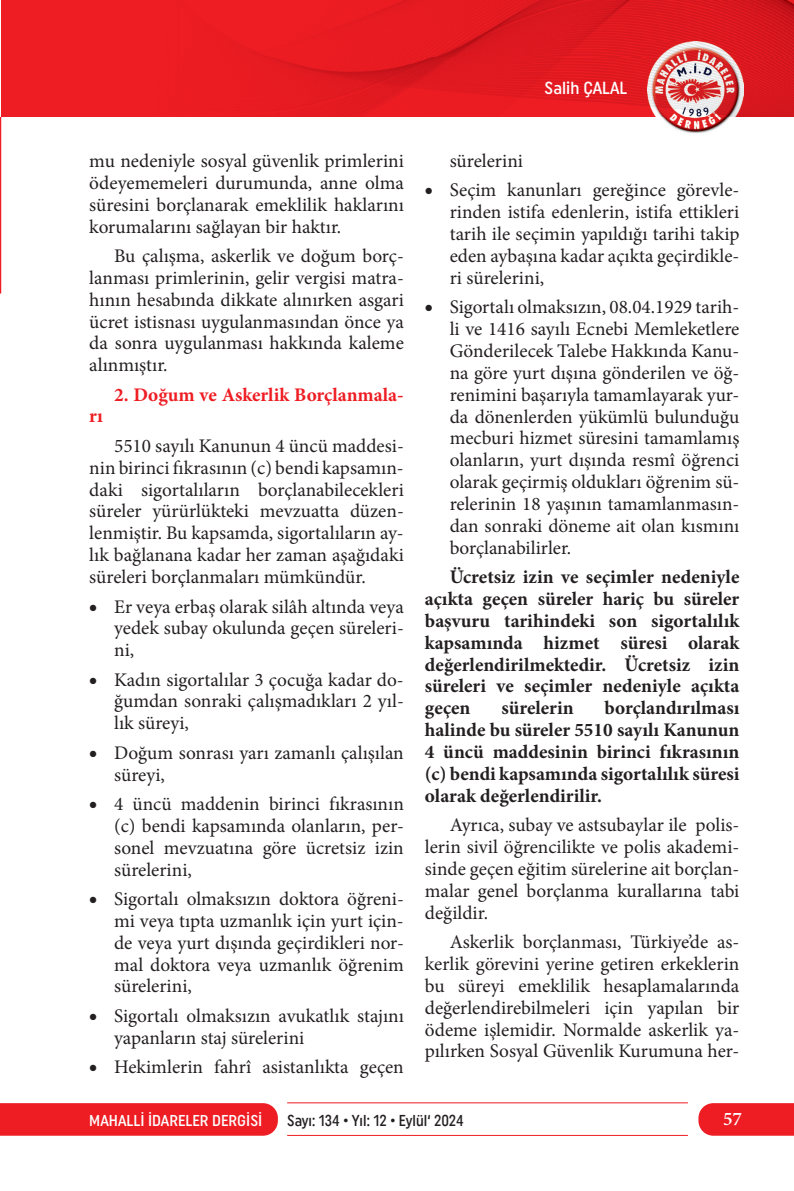
<style>
.page{position:relative;width:794px;height:1191px;background:#fff}
.page>*{position:absolute;margin:0;border:0;box-sizing:border-box;transform-origin:0 0}
.t1{font:19.25px/21.9px "Minion Pro";color:#231f20;text-align:justify}
.t2{font:700 19.25px/21.9px "Minion Pro";color:#231f20;text-align:justify}
.t3{font:700 19.25px "Minion Pro";color:#ee1d23}
.t4{font:600 19.25px "Minion Pro";color:#fff}
.t5{font:500 17.5px "Uniform Condensed";color:#fff}
.t6{font:15.75px "Uniform Condensed 2";color:#231f20;scale:.95 1}
.t7{font:500 15.75px "Uniform Condensed";color:#fff}
</style>
<div class="page">
<div style="left:0;top:1103px;width:278px;height:32px;background:#ee1d23"></div>
<div style="left:698px;top:1103px;width:96px;height:32px;background:#ee1d23"></div>
<hr style="left:287px;top:1102px;width:401px;height:1px;background:#ee1d23">
<hr style="left:287px;top:1135px;width:401px;height:1px;background:#ee1d23">
<img style="left:647px;top:58px;width:96px;height:75px">
<img style="left:8px;top:0;width:786px;height:58px">
<img style="left:743px;top:58px;width:51px;height:59px">
<img style="left:8px;top:58px;width:639px;height:59px">
<svg style="left:0;top:117px;width:1px;height:176px"></svg>
<p class="t5" style="left:544px;top:78px;width:84px">Salih ÇALAL</p>
<p class="t1" style="left:89px;top:150px;width:316px">mu nedeniyle sosyal güvenlik primlerini ödeyememeleri durumunda, anne olma süresini borçlanarak emeklilik haklarını korumalarını sağlayan bir haktır.</p>
<p class="t1" style="left:89px;top:245px;width:316px;text-indent:25px">Bu çalışma, askerlik ve doğum borç&shy;lanması primlerinin, gelir vergisi matra&shy;hının hesabında dikkate alınırken asgari ücret istisnası uygulanmasından önce ya da sonra uygulanması hakkında kaleme alınmıştır.</p>
<p class="t3" style="left:114px;top:381px;width:291px">2. Doğum ve Askerlik Borçlanmala-</p>
<p class="t3" style="left:89px;top:403px;width:15px">rı</p>
<p class="t1" style="left:89px;top:435px;width:316px;text-indent:25px">5510 sayılı Kanunun 4 üncü maddesi&shy;nin birinci fıkrasının (c) bendi kapsamın&shy;daki sigortalıların borçlanabilecekleri süreler yürürlükteki mevzuatta düzen&shy;lenmiştir. Bu kapsamda, sigortalıların ay&shy;lık bağlanana kadar her zaman aşağıdaki süreleri borçlanmaları mümkündür.</p>
<p class="t1" style="left:114px;top:595px;width:291px;text-indent:-25px">• Er veya erbaş olarak silâh altında veya yedek subay okulunda geçen süreleri&shy;ni,</p>
<p class="t1" style="left:114px;top:668px;width:291px;text-indent:-25px">• Kadın sigortalılar 3 çocuğa kadar do&shy;ğumdan sonraki çalışmadıkları 2 yıl&shy;lık süreyi,</p>
<p class="t1" style="left:114px;top:741px;width:291px;text-indent:-25px">• Doğum sonrası yarı zamanlı çalışılan süreyi,</p>
<p class="t1" style="left:114px;top:793px;width:291px;text-indent:-25px">• 4 üncü maddenin birinci fıkrasının (c) bendi kapsamında olanların, per&shy;sonel mevzuatına göre ücretsiz izin sürelerini,</p>
<p class="t1" style="left:114px;top:888px;width:291px;text-indent:-25px">• Sigortalı olmaksızın doktora öğreni&shy;mi veya tıpta uzmanlık için yurt için&shy;de veya yurt dışında geçirdikleri nor&shy;mal doktora veya uzmanlık öğrenim sürelerini,</p>
<p class="t1" style="left:114px;top:1004px;width:291px;text-indent:-25px">• Sigortalı olmaksızın avukatlık stajını yapanların staj sürelerini</p>
<p class="t1" style="left:89px;top:1056px;width:316px">• Hekimlerin fahrî asistanlıkta geçen</p>
<p class="t1" style="left:450px;top:150px;width:75px">sürelerini</p>
<p class="t1" style="left:450px;top:179px;width:291px;text-indent:-25px">• Seçim kanunları gereğince görevle&shy;rinden istifa edenlerin, istifa ettikleri tarih ile seçimin yapıldığı tarihi takip eden aybaşına kadar açıkta geçirdikle&shy;ri sürelerini,</p>
<p class="t1" style="left:450px;top:296px;width:291px;text-indent:-25px">• Sigortalı olmaksızın, 08.04.1929 tarih&shy;li ve 1416 sayılı Ecnebi Memleketlere Gönderilecek Talebe Hakkında Kanu&shy;na göre yurt dışına gönderilen ve öğ&shy;renimini başarıyla tamamlayarak yur&shy;da dönenlerden yükümlü bulunduğu mecburi hizmet süresini tamamlamış olanların, yurt dışında resmî öğrenci olarak geçirmiş oldukları öğrenim sü&shy;relerinin 18 yaşının tamamlanmasın&shy;dan sonraki döneme ait olan kısmını borçlanabilirler.</p>
<p class="t2" style="left:425px;top:566px;width:316px;text-indent:25px">Ücretsiz izin ve seçimler nedeniyle açıkta geçen süreler hariç bu süreler başvuru tarihindeki son sigortalılık kapsamında hizmet süresi olarak değerlendirilmektedir. Ücretsiz izin süreleri ve seçimler nedeniyle açıkta geçen</p>
<p class="t2" style="left:425px;top:697px;width:316px;text-indent:180px">borçlandırılması halinde bu süreler 5510 sayılı Kanunun 4 üncü maddesinin birinci fıkrasının (c) bendi kapsamında sigortalılık süresi olarak değerlendirilir.</p>
<p class="t1" style="left:425px;top:814px;width:316px;text-indent:25px">Ayrıca, subay ve astsubaylar ile polis&shy;lerin sivil öğrencilikte ve polis akademi&shy;sinde geçen eğitim sürelerine ait borçlan&shy;malar genel borçlanma kurallarına tabi değildir.</p>
<p class="t1" style="left:425px;top:931px;width:316px;text-indent:25px">Askerlik borçlanması, Türkiye’de as&shy;kerlik görevini yerine getiren erkeklerin bu süreyi emeklilik hesaplamalarında değerlendirebilmeleri için yapılan bir ödeme işlemidir. Normalde askerlik ya&shy;pılırken Sosyal Güvenlik Kurumuna her-</p>
<p class="t2" style="left:501px;top:697px;width:74px">sürelerin</p>
<p class="t7" style="left:89px;top:1111px;width:175px">MAHALLİ İDARELER DERGİSİ</p>
<p class="t6" style="left:287px;top:1111px;width:187px">Sayı: 134 • Yıl: 12 • Eylül‘ 2024</p>
<p class="t4" style="left:723px;top:1105px;width:20px">57</p>
</div>
